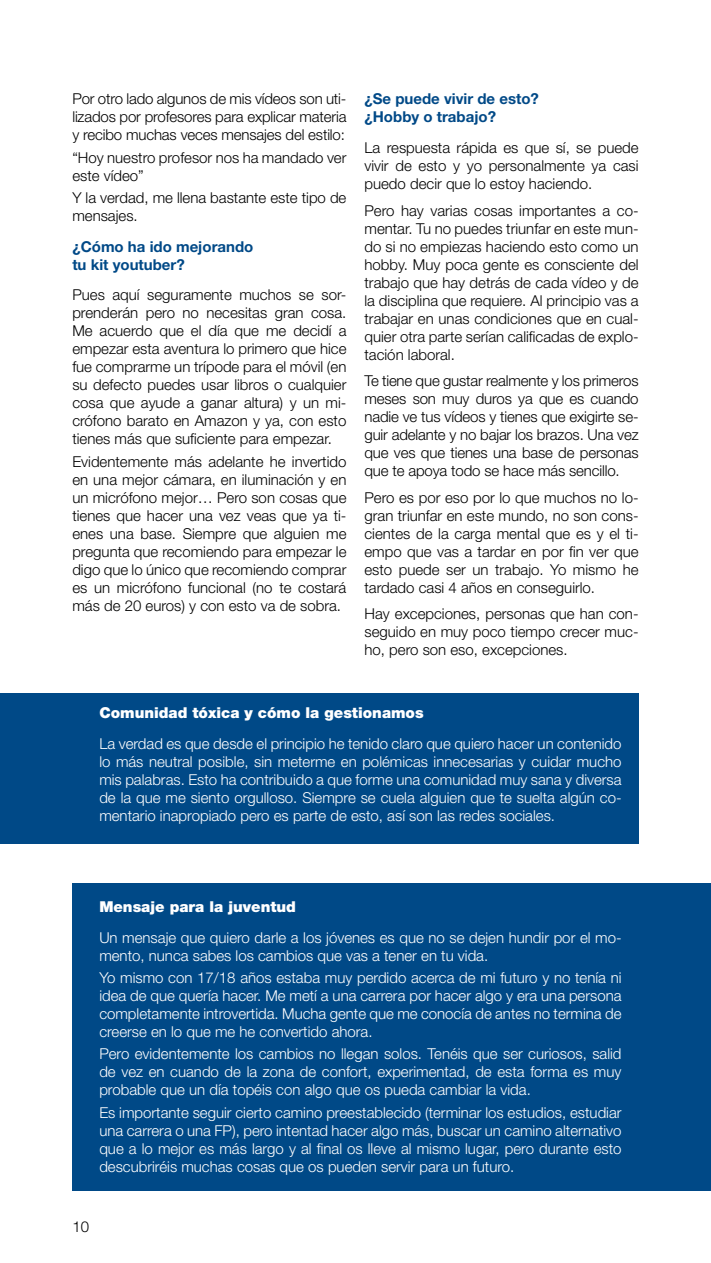
<style>
.page{position:relative;width:711px;height:1263px;background:#fff}
.page>*{position:absolute;margin:0;border:0;box-sizing:border-box;transform-origin:0 0}
.t1{font:300 15px/18px "Helvetica Neue LT Std";color:#000;text-align:justify}
.t2{font:300 15px/18px "Helvetica Neue LT Std";color:#fff;text-align:justify}
.t3{font:700 15px/18px "Helvetica Neue LT Std";color:#004987}
.t4{font:900 15px "Helvetica Neue LT Std";color:#fff}
</style>
<div class="page">
<div style="left:72px;top:883px;width:638px;height:308px;background:#004987"></div>
<div style="left:0;top:693px;width:638px;height:150px;background:#004987"></div>
<p class="t1" style="left:72px;top:90px;width:275px">Por otro lado algunos de mis vídeos son uti&shy;lizados por profesores para explicar materia y recibo muchas veces mensajes del estilo:</p>
<p class="t1" style="left:72px;top:148px;width:275px">“Hoy nuestro profesor nos ha mandado ver este vídeo”</p>
<p class="t1" style="left:72px;top:188px;width:275px">Y la verdad, me llena bastante este tipo de mensajes.</p>
<p class="t3" style="left:72px;top:237px;width:182px">¿Cómo ha ido mejorando tu kit youtuber?</p>
<p class="t1" style="left:72px;top:286px;width:275px">Pues aquí seguramente muchos se sor&shy;prenderán pero no necesitas gran cosa.<br>Me acuerdo que el día que me decidí a empezar esta aventura lo primero que hice fue comprarme un trípode para el móvil (en su defecto puedes usar libros o cualquier cosa que ayude a ganar altura) y un mi&shy;crófono barato en Amazon y ya, con esto tienes más que suficiente para empezar.</p>
<p class="t1" style="left:72px;top:452px;width:275px">Evidentemente más adelante he invertido en una mejor cámara, en iluminación y en un micrófono mejor… Pero son cosas que tienes que hacer una vez veas que ya ti&shy;enes una base. Siempre que alguien me pregunta que recomiendo para empezar le digo que lo único que recomiendo comprar es un micrófono funcional (no te costará más de 20 euros) y con esto va de sobra.</p>
<p class="t3" style="left:364px;top:90px;width:176px">¿Se puede vivir de esto? ¿Hobby o trabajo?</p>
<p class="t1" style="left:364px;top:138px;width:275px">La respuesta rápida es que sí, se puede vivir de esto y yo personalmente ya casi puedo decir que lo estoy haciendo.</p>
<p class="t1" style="left:364px;top:201px;width:275px">Pero hay varias cosas importantes a co&shy;mentar. Tu no puedes triunfar en este mun&shy;do si no empiezas haciendo esto como un hobby. Muy poca gente es consciente del trabajo que hay detrás de cada vídeo y de la disciplina que requiere. Al principio vas a trabajar en unas condiciones que en cual&shy;quier otra parte serían calificadas de explo&shy;tación laboral.</p>
<p class="t1" style="left:364px;top:371px;width:275px">Te tiene que gustar realmente y los primeros meses son muy duros ya que es cuando nadie ve tus vídeos y tienes que exigirte se&shy;guir adelante y no bajar los brazos. Una vez que ves que tienes una base de personas que te apoya todo se hace más sencillo.</p>
<p class="t1" style="left:364px;top:488px;width:275px">Pero es por eso por lo que muchos no lo&shy;gran triunfar en este mundo, no son cons&shy;cientes de la carga mental que es y el ti&shy;empo que vas a tardar en por fin ver que esto puede ser un trabajo. Yo mismo he tardado casi 4 años en conseguirlo.</p>
<p class="t1" style="left:364px;top:604px;width:275px">Hay excepciones, personas que han con&shy;seguido en muy poco tiempo crecer muc&shy;ho, pero son eso, excepciones.</p>
<p class="t4" style="left:99px;top:704px;width:325px">Comunidad tóxica y cómo la gestionamos</p>
<p class="t2" style="left:99px;top:734px;width:523px">La verdad es que desde el principio he tenido claro que quiero hacer un contenido lo más neutral posible, sin meterme en polémicas innecesarias y cuidar mucho mis palabras. Esto ha contribuido a que forme una comunidad muy sana y diversa de la que me siento orgulloso. Siempre se cuela alguien que te suelta algún co&shy;mentario inapropiado pero es parte de esto, así son las redes sociales.</p>
<p class="t4" style="left:99px;top:898px;width:198px">Mensaje para la juventud</p>
<p class="t2" style="left:99px;top:928px;width:523px">Un mensaje que quiero darle a los jóvenes es que no se dejen hundir por el mo&shy;mento, nunca sabes los cambios que vas a tener en tu vida.</p>
<p class="t2" style="left:99px;top:968px;width:523px">Yo mismo con 17/18 años estaba muy perdido acerca de mi futuro y no tenía ni idea de que quería hacer. Me metí a una carrera por hacer algo y era una persona completamente introvertida. Mucha gente que me conocía de antes no termina de creerse en lo que me he convertido ahora.</p>
<p class="t2" style="left:99px;top:1045px;width:523px">Pero evidentemente los cambios no llegan solos. Tenéis que ser curiosos, salid de vez en cuando de la zona de confort, experimentad, de esta forma es muy probable que un día topéis con algo que os pueda cambiar la vida.</p>
<p class="t2" style="left:99px;top:1103px;width:523px">Es importante seguir cierto camino preestablecido (terminar los estudios, estudiar una carrera o una FP), pero intentad hacer algo más, buscar un camino alternativo que a lo mejor es más largo y al final os lleve al mismo lugar, pero durante esto descubriréis muchas cosas que os pueden servir para un futuro.</p>
<p class="t1" style="left:72px;top:1217px;width:18px">10</p>
</div>
